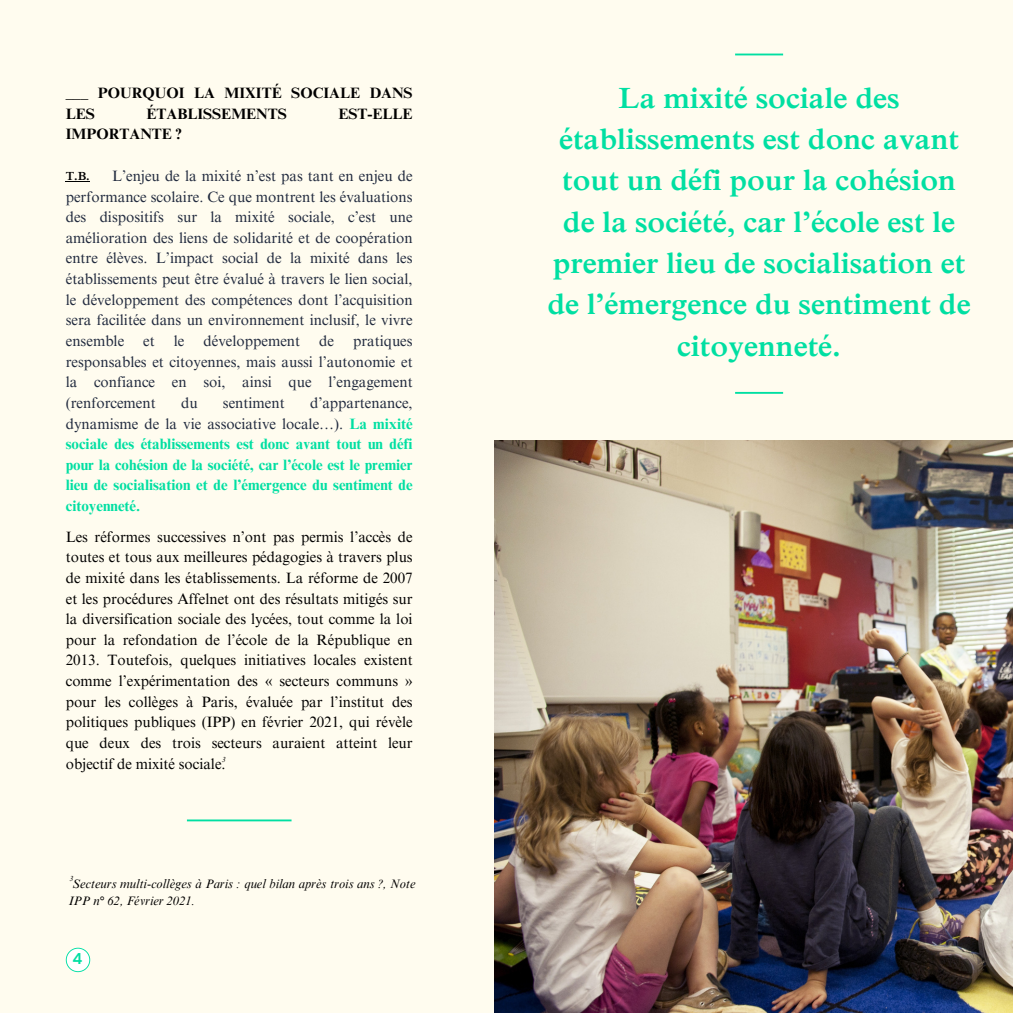
<style>
.page{position:relative;width:1013px;height:1013px;background:#fff}
.page>*{position:absolute;margin:0;border:0;box-sizing:border-box;transform-origin:0 0}
.t1{font:600 29.88px/41.2px "Times NRMT Pro";color:#00dfa2;text-align:center}
.t2{font:700 15.62px "DM Sans";color:#00dfa2}
.t3{font:15px/20.6px "Times NRMT Pro";color:#000;text-align:justify}
.t4{font:15px/20.6px "Times NRMT Pro";color:#212a3e;text-align:justify}
.t5{font:700 15px/20.6px "Times NRMT Pro";color:#00dfa2;text-align:justify}
.t6{font:700 15px/20.6px "Times NRMT Pro";color:#000}
.t7{font:italic 12.5px/16.9px "Times NRMT Pro";color:#000}
.t8{font:600 12px "Times NRMT Pro";color:#000}
.t9{font:italic 7.5px "Times NRMT Pro";color:#000}
.s1{font-weight:400;color:#212a3e}
</style>
<div class="page">
<div style="left:0;top:0;width:1012px;height:1012px;background:#fffcef"></div>
<svg style="left:66px;top:947px;width:24px;height:25px"></svg>
<img style="left:494px;top:440px;width:518px;height:572px">
<svg style="left:66px;top:181px;width:24px;height:1px"></svg>
<hr style="left:735px;top:54px;width:48px;height:1px;background:#00dfa2">
<hr style="left:735px;top:392px;width:48px;height:2px;background:#00dfa2">
<hr style="left:187px;top:819px;width:104px;height:2px;background:#00dfa2">
<h4 class="t6" style="left:66px;top:85px;width:348px">___ POURQUOI LA MIXITÉ SOCIALE DANS<br>LES</h4>
<h4 class="t6" style="left:147px;top:105px;width:142px">ÉTABLISSEMENTS</h4>
<h4 class="t6" style="left:338px;top:105px;width:76px">EST-ELLE</h4>
<h4 class="t6" style="left:66px;top:126px;width:117px">IMPORTANTE ?</h4>
<h3 class="t4" style="left:66px;top:167px;width:348px;text-indent:46px">L’enjeu de la mixité n’est pas tant en enjeu de performance scolaire. Ce que montrent les évaluations des dispositifs sur la mixité sociale, c’est une amélioration des liens de solidarité et de coopération entre élèves. L’impact social de la mixité dans les établissements peut être évalué à travers le lien social, le développement des compétences dont l’acquisition sera facilitée dans un environnement inclusif, le vivre ensemble</h3>
<p class="t8" style="left:66px;top:172px;width:26px">T.B.</p>
<h3 class="t4" style="left:66px;top:332px;width:348px;text-indent:287px">pratiques responsables et citoyennes, mais aussi l’autonomie et la confiance en soi, ainsi que l’engagement (renforcement</h3>
<h3 class="t4" style="left:143px;top:332px;width:13px">et</h3>
<h3 class="t4" style="left:174px;top:332px;width:12px">le</h3>
<h3 class="t4" style="left:203px;top:332px;width:98px">développement</h3>
<h3 class="t4" style="left:319px;top:332px;width:16px">de</h3>
<h3 class="t4" style="left:181px;top:394px;width:18px">du</h3>
<h3 class="t4" style="left:223px;top:394px;width:63px">sentiment</h3>
<h3 class="t5" style="left:66px;top:394px;width:348px;text-indent:244px"><span class="s1">d’appartenance, dynamisme de la vie associative locale…).</span> La mixité sociale des établissements est donc avant tout un défi pour la cohésion de la société, car l’école est le premier lieu de socialisation et de l’émergence du sentiment de citoyenneté.</h3>
<p class="t3" style="left:66px;top:528px;width:348px">Les réformes successives n’ont pas permis l’accès de toutes et tous aux meilleures pédagogies à travers plus de mixité dans les établissements. La réforme de 2007 et les procédures Affelnet ont des résultats mitigés sur la diversification sociale des lycées, tout comme la loi pour la refondation de l’école de la République en 2013. Toutefois, quelques initiatives locales existent comme l’expérimentation des « secteurs communs » pour les collèges à Paris, évaluée par l’institut des politiques publiques (IPP) en février 2021, qui révèle que deux des trois secteurs auraient atteint leur objectif de mixité sociale.</p>
<p class="t9" style="left:222px;top:757px;width:5px">3</p>
<p class="t9" style="left:70px;top:875px;width:5px">3</p>
<p class="t7" style="left:69px;top:876px;width:348px">Secteurs multi-collèges à Paris : quel bilan après trois ans ?, Note<br>IPP n° 62, Février 2021.</p>
<h3 class="t2" style="left:72px;top:948px;width:11px">4</h3>
<h1 class="t1" style="left:547px;top:81px;width:425px">La mixité sociale des établissements est donc avant tout un défi pour la cohésion de la société, car l’école est le premier lieu de socialisation et de l’émergence du sentiment de citoyenneté.</h1>
</div>
